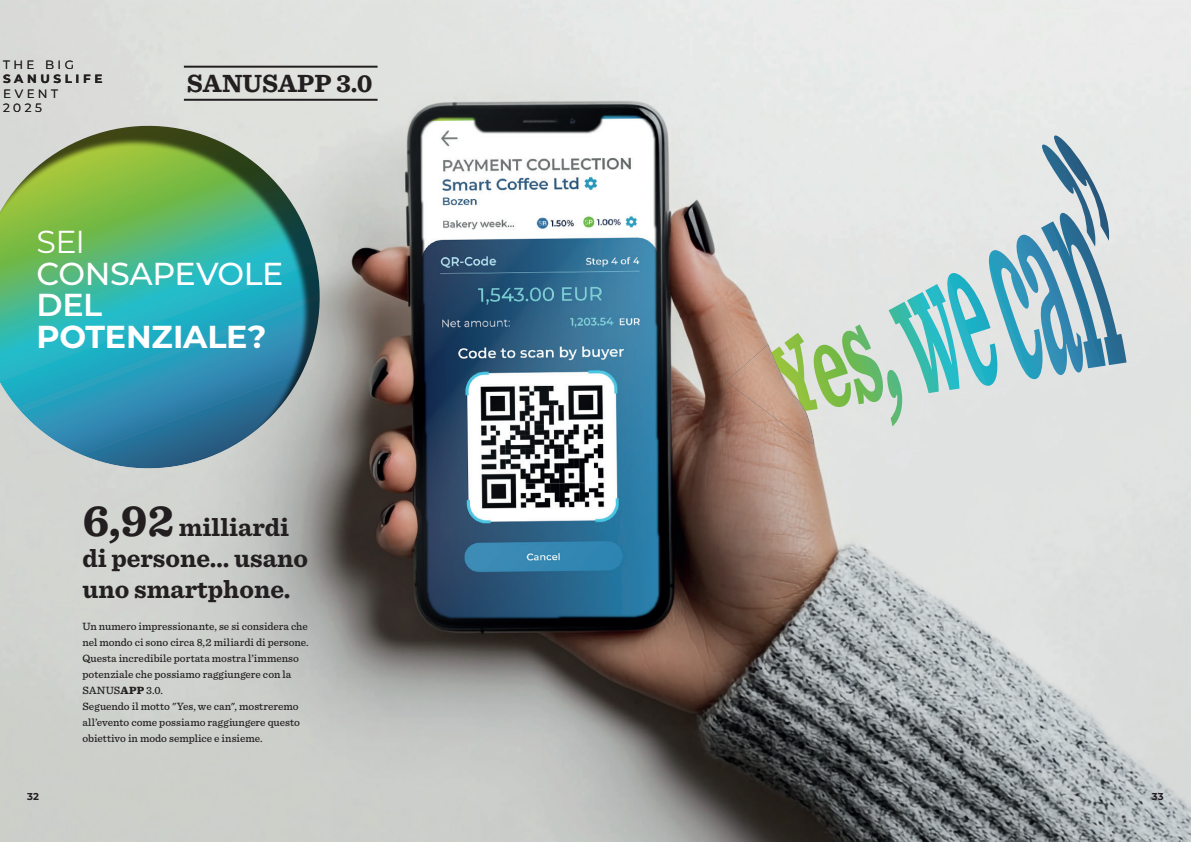
<style>
.page{position:relative;width:1191px;height:842px;background:#fff}
.page>*{position:absolute;margin:0;border:0;box-sizing:border-box;transform-origin:0 0}
.t1{font:500 31.7px "Montserrat";letter-spacing:-.01em;color:#fff}
.t2{font:700 31.7px "Montserrat";letter-spacing:-.005em;color:#fff}
.t3{font:31.7px "Montserrat";color:#fff}
.t4{font:600 31.7px "Montserrat";color:#fff}
.t5{font:700 26px/31.2px "Sentinel Pro";color:#231f20}
.t6{font:12px/14.4px "Montserrat";letter-spacing:.29em;color:#231f20}
.t7{font:700 12px "Montserrat";letter-spacing:.3em;color:#231f20}
.t8{font:500 11px/16px "Sentinel Pro";letter-spacing:.005em;color:#231f20}
.t9{font:700 10px "Montserrat";color:#231f20}
.s1{font-size:46px}
.s2{font-weight:900}
</style>
<div class="page">
<img style="left:0;top:0;width:1191px;height:842px">
<svg style="left:0;top:75px;width:371px;height:444px;background:#7cb0a3"></svg>
<hr style="left:184px;top:66px;width:193px;height:2px;background:#231f20">
<hr style="left:184px;top:99px;width:193px;height:2px;background:#231f20">
<svg style="left:925px;top:135px;width:201px;height:251px;background:#accbd4"></svg>
<svg style="left:726px;top:445px;width:88px;height:5px"></svg>
<img style="left:726px;top:344px;width:88px;height:101px">
<p class="t6" style="left:3px;top:57px;width:72px">THE BIG</p>
<p class="t7" style="left:3px;top:70px;width:101px">SANUSLIFE</p>
<p class="t6" style="left:3px;top:86px;width:57px">EVENT<br>2025</p>
<h2 class="t5" style="left:187px;top:67px;width:187px">SANUSAPP 3.0</h2>
<h1 class="t3" style="left:36px;top:220px;width:50px">SEI</h1>
<h1 class="t1" style="left:36px;top:251px;width:248px">CONSAPEVOLE</h1>
<h1 class="t4" style="left:36px;top:283px;width:67px">DEL</h1>
<h1 class="t2" style="left:36px;top:314px;width:231px">POTENZIALE?</h1>
<h2 class="t5" style="left:82px;top:511px;width:227px"><span class="s1">6,92</span> milliardi di persone… usano uno smartphone.</h2>
<p class="t8" style="left:82px;top:618px;width:228px">Un numero impressionante, se si considera che nel mondo ci sono circa 8,2 miliardi di persone.<br>Questa incredibile portata mostra l’immenso potenziale che possiamo raggiungere con la SANUS<span class="s2">APP</span> 3.0.<br>Seguendo il motto "Yes, we can", mostreremo all’evento come possiamo raggiungere questo obiettivo in modo semplice e insieme.</p>
<p class="t9" style="left:27px;top:789px;width:13px">32</p>
<p class="t9" style="left:1151px;top:789px;width:13px">33</p>
</div>
